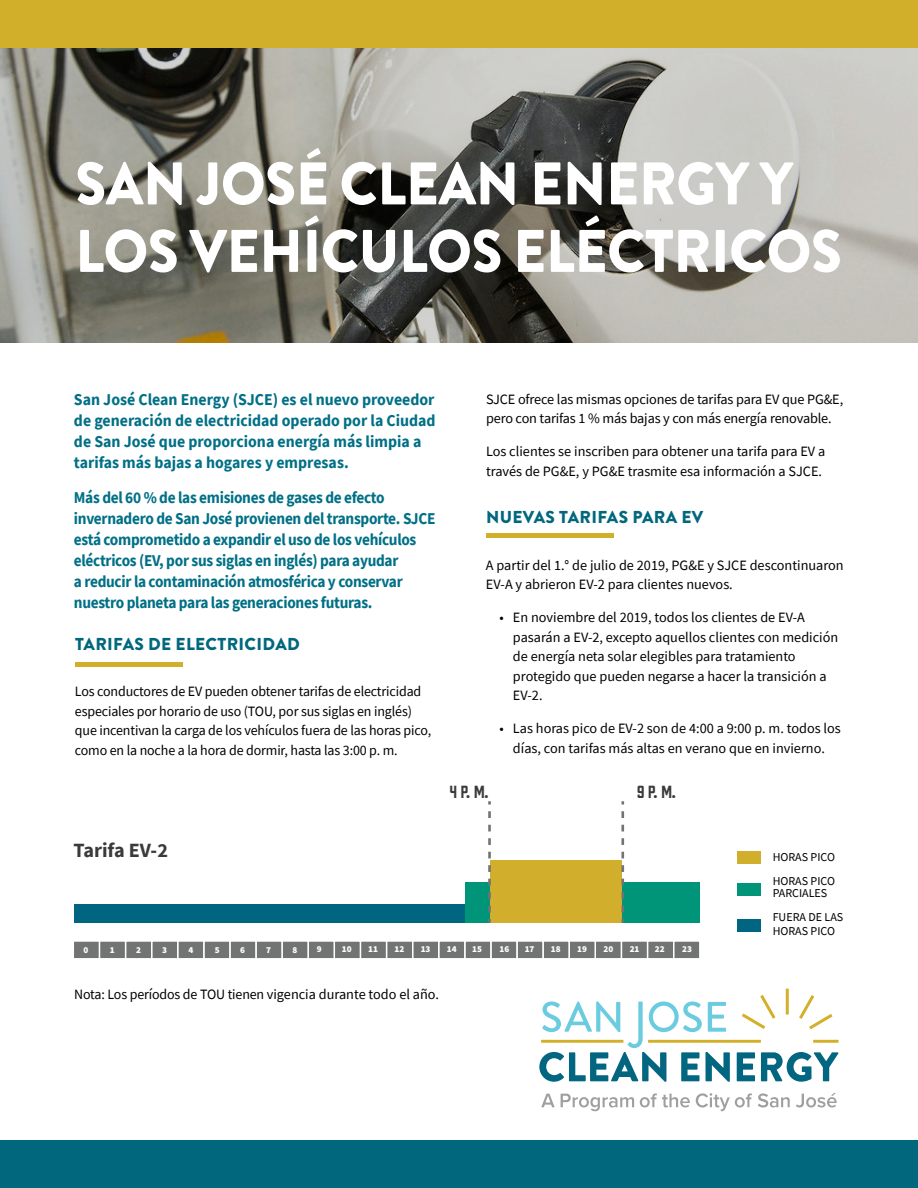
<style>
.page{position:relative;width:918px;height:1188px;background:#fff}
.page>*{position:absolute;margin:0;border:0;box-sizing:border-box;transform-origin:0 0}
.t1{font:900 60px/67.5px "Brandon Grotesque";letter-spacing:-.005em;color:#fff;scale:.94 1}
.t2{font:700 20.25px "Source Sans Pro";color:#3a3a3a}
.t3{font:900 17.25px "Brandon Grotesque";letter-spacing:.02em;color:#00677d}
.t4{font:700 16.5px/21px "Source Sans Pro";letter-spacing:-.02em;color:#007086;scale:.93 1}
.t5{font:700 16.5px/21px "Source Sans Pro";color:#007086;scale:.96 1}
.t6{font:16.2px "Prohibition";color:#3a3a3a}
.t7{font:14.7px/22.8px "Source Sans Pro";color:#000}
.t8{font:14.25px/19.5px "Source Sans Pro";letter-spacing:-.01em;color:#000}
.t9{font:12px/24px "Source Sans Pro";color:#000101}
.t10{font:900 9.15px "Source Sans Pro";color:#fff}
</style>
<div class="page">
<svg style="left:0;top:47px;width:918px;height:295px;background:#8d8c84"></svg>
<div style="left:737px;top:851px;width:24px;height:13px;background:#d1ae2b"></div>
<div style="left:737px;top:883px;width:24px;height:13px;background:#009478"></div>
<div style="left:737px;top:919px;width:24px;height:13px;background:#006580"></div>
<svg style="left:541px;top:1094px;width:14px;height:13px"></svg>
<svg style="left:561px;top:1094px;width:73px;height:17px"></svg>
<svg style="left:640px;top:1093px;width:50px;height:14px"></svg>
<svg style="left:696px;top:1093px;width:56px;height:18px"></svg>
<svg style="left:758px;top:1093px;width:32px;height:14px"></svg>
<svg style="left:796px;top:1093px;width:41px;height:14px"></svg>
<svg style="left:539px;top:1001px;width:191px;height:81px"></svg>
<svg style="left:737px;top:1052px;width:18px;height:29px"></svg>
<svg style="left:761px;top:1052px;width:78px;height:30px"></svg>
<hr style="left:648px;top:1040px;width:113px;height:3px;background:#d2b02a">
<hr style="left:541px;top:1040px;width:82px;height:3px;background:#d2b02a">
<hr style="left:786px;top:989px;width:3px;height:26px;background:#d2b02a">
<svg style="left:742px;top:995px;width:33px;height:34px"></svg>
<hr style="left:813px;top:1040px;width:26px;height:3px;background:#d2b02a">
<svg style="left:799px;top:995px;width:33px;height:34px"></svg>
<div style="left:0;top:0;width:918px;height:47px;background:#d2af2b"></div>
<div style="left:0;top:1141px;width:918px;height:47px;background:#00677d"></div>
<hr style="left:486px;top:533px;width:127px;height:4px;background:#d2af2b">
<div style="left:74px;top:942px;width:626px;height:17px;background:#727373"></div>
<div style="left:73px;top:940px;width:27px;height:19px;border:1px solid #fff"></div>
<div style="left:99px;top:940px;width:27px;height:19px;border:1px solid #fff"></div>
<div style="left:125px;top:940px;width:27px;height:19px;border:1px solid #fff"></div>
<div style="left:151px;top:940px;width:27px;height:19px;border:1px solid #fff"></div>
<div style="left:177px;top:940px;width:28px;height:19px;border:1px solid #fff"></div>
<div style="left:203px;top:940px;width:28px;height:19px;border:1px solid #fff"></div>
<div style="left:229px;top:940px;width:28px;height:19px;border:1px solid #fff"></div>
<div style="left:255px;top:940px;width:28px;height:19px;border:1px solid #fff"></div>
<div style="left:282px;top:940px;width:27px;height:19px;border:1px solid #fff"></div>
<div style="left:308px;top:940px;width:27px;height:19px;border:1px solid #fff"></div>
<div style="left:334px;top:940px;width:27px;height:19px;border:1px solid #fff"></div>
<div style="left:360px;top:940px;width:27px;height:19px;border:1px solid #fff"></div>
<div style="left:386px;top:940px;width:27px;height:19px;border:1px solid #fff"></div>
<div style="left:412px;top:940px;width:27px;height:19px;border:1px solid #fff"></div>
<div style="left:438px;top:940px;width:28px;height:19px;border:1px solid #fff"></div>
<div style="left:464px;top:940px;width:28px;height:19px;border:1px solid #fff"></div>
<div style="left:490px;top:940px;width:28px;height:19px;border:1px solid #fff"></div>
<div style="left:516px;top:940px;width:28px;height:19px;border:1px solid #fff"></div>
<div style="left:543px;top:940px;width:27px;height:19px;border:1px solid #fff"></div>
<div style="left:569px;top:940px;width:27px;height:19px;border:1px solid #fff"></div>
<div style="left:595px;top:940px;width:27px;height:19px;border:1px solid #fff"></div>
<div style="left:621px;top:940px;width:27px;height:19px;border:1px solid #fff"></div>
<div style="left:647px;top:940px;width:27px;height:19px;border:1px solid #fff"></div>
<div style="left:673px;top:940px;width:27px;height:19px;border:1px solid #fff"></div>
<div style="left:74px;top:904px;width:626px;height:18px;background:#006580"></div>
<div style="left:465px;top:882px;width:235px;height:40px;background:#009478"></div>
<div style="left:491px;top:860px;width:131px;height:62px;background:#d1ae2b"></div>
<svg style="left:488px;top:801px;width:3px;height:4px"></svg>
<svg style="left:488px;top:811px;width:3px;height:111px"></svg>
<svg style="left:621px;top:801px;width:3px;height:4px"></svg>
<svg style="left:621px;top:811px;width:3px;height:111px"></svg>
<div style="left:75px;top:662px;width:108px;height:5px;background:#d2af2b"></div>
<h1 class="t1" style="left:75px;top:151px;width:817px">SAN JOSÉ CLEAN ENERGY Y<br>LOS VEHÍCULOS ELÉCTRICOS</h1>
<p class="t5" style="left:74px;top:389px;width:378px">San José Clean Energy (SJCE) es el nuevo proveedor de generación de electricidad operado por la Ciudad de San José que proporciona energía más limpia a tarifas más bajas a hogares y empresas.</p>
<p class="t4" style="left:74px;top:487px;width:390px">Más del 60 % de las emisiones de gases de efecto invernadero de San José provienen del transporte. SJCE está comprometido a expandir el uso de los vehículos eléctricos (EV, por sus siglas en inglés) para ayudar<br>a reducir la contaminación atmosférica y conservar nuestro planeta para las generaciones futuras.</p>
<p class="t3" style="left:75px;top:632px;width:226px">TARIFAS DE ELECTRICIDAD</p>
<p class="t8" style="left:75px;top:682px;width:358px">Los conductores de EV pueden obtener tarifas de electricidad especiales por horario de uso (TOU, por sus siglas en inglés) que incentivan la carga de los vehículos fuera de las horas pico, como en la noche a la hora de dormir, hasta las 3:00 p. m.</p>
<p class="t8" style="left:486px;top:389px;width:359px">SJCE ofrece las mismas opciones de tarifas para EV que PG&amp;E, pero con tarifas 1 % más bajas y con más energía renovable.</p>
<p class="t8" style="left:486px;top:442px;width:341px">Los clientes se inscriben para obtener una tarifa para EV a través de PG&amp;E, y PG&amp;E trasmite esa información a SJCE.</p>
<p class="t3" style="left:486px;top:505px;width:219px">NUEVAS TARIFAS PARA EV</p>
<p class="t8" style="left:486px;top:555px;width:359px">A partir del 1.° de julio de 2019, PG&amp;E y SJCE descontinuaron<br>EV-A y abrieron EV-2 para clientes nuevos.</p>
<p class="t8" style="left:513px;top:608px;width:327px;text-indent:-13px">• En noviembre del 2019, todos los clientes de EV-A pasarán a EV-2, excepto aquellos clientes con medición de energía neta solar elegibles para tratamiento protegido que pueden negarse a hacer la transición a EV-2.</p>
<p class="t8" style="left:499px;top:719px;width:343px;text-align:center">• Las horas pico de EV-2 son de 4:00 a 9:00 p. m. todos los días, con tarifas más altas en verano que en invierno.</p>
<p class="t6" style="left:450px;top:780px;width:40px">4 p. m.</p>
<p class="t6" style="left:637px;top:780px;width:41px">9 p. m.</p>
<h2 class="t2" style="left:73px;top:837px;width:96px">Tarifa EV-2</h2>
<p class="t7" style="left:771px;top:847px;width:77px">Horario pico<br>Horario</p>
<p class="t7" style="left:771px;top:883px;width:73px;line-height:24.9px">pico parcial<br>Fuera del</p>
<p class="t7" style="left:771px;top:922px;width:76px">horario pico</p>
<p class="t9" style="left:773px;top:845px;width:64px">HORAS PICO<br>HORAS PICO</p>
<p class="t9" style="left:773px;top:881px;width:72px">PARCIALES<br>FUERA DE LAS</p>
<p class="t9" style="left:773px;top:919px;width:64px">HORAS PICO</p>
<p class="t10" style="left:84px;top:943px;width:6px">0</p>
<p class="t10" style="left:110px;top:943px;width:6px">1</p>
<p class="t10" style="left:136px;top:943px;width:6px">2</p>
<p class="t10" style="left:162px;top:943px;width:6px">3</p>
<p class="t10" style="left:189px;top:943px;width:6px">4</p>
<p class="t10" style="left:215px;top:943px;width:6px">5</p>
<p class="t10" style="left:240px;top:943px;width:6px">6</p>
<p class="t10" style="left:266px;top:943px;width:6px">7</p>
<p class="t10" style="left:292px;top:943px;width:6px">8</p>
<p class="t10" style="left:317px;top:943px;width:6px">9</p>
<p class="t10" style="left:342px;top:943px;width:11px">10</p>
<p class="t10" style="left:368px;top:943px;width:11px">11</p>
<p class="t10" style="left:394px;top:943px;width:11px">12</p>
<p class="t10" style="left:421px;top:943px;width:11px">13</p>
<p class="t10" style="left:447px;top:943px;width:11px">14</p>
<p class="t10" style="left:472px;top:943px;width:11px">15</p>
<p class="t10" style="left:499px;top:943px;width:11px">16</p>
<p class="t10" style="left:525px;top:943px;width:11px">17</p>
<p class="t10" style="left:551px;top:943px;width:11px">18</p>
<p class="t10" style="left:577px;top:943px;width:11px">19</p>
<p class="t10" style="left:603px;top:943px;width:11px">20</p>
<p class="t10" style="left:630px;top:943px;width:11px">21</p>
<p class="t10" style="left:655px;top:943px;width:11px">22</p>
<p class="t10" style="left:682px;top:943px;width:11px">23</p>
<p class="t8" style="left:74px;top:984px;width:366px">Nota: Los períodos de TOU tienen vigencia durante todo el año.</p>
</div>
